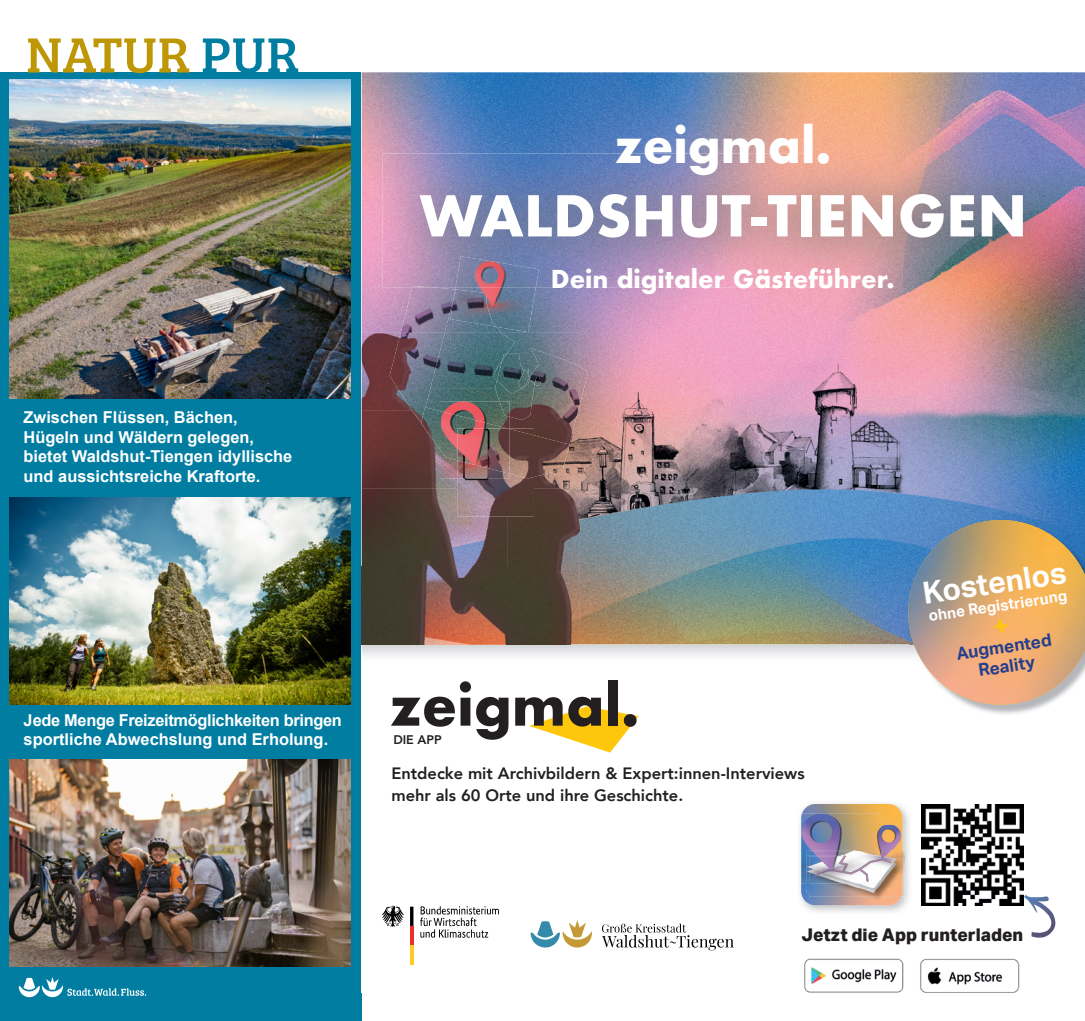
<style>
.page{position:relative;width:1085px;height:1021px;background:#fff}
.page>*{position:absolute;margin:0;border:0;box-sizing:border-box;transform-origin:0 0}
.t1{font:700 54.6px "Futura";color:#fff}
.t2{font:700 54.6px "Futura";color:#231f20}
.t3{font:51.15px "Bree Serif";color:#bd9705}
.t4{font:700 47.4px "Futura";color:#fff}
.t5{font:700 30.3px "Aktiv Grotesk";color:#fff}
.t6{font:700 24px "Futura";color:#fff}
.t7{font:800 17.55px "Aktiv Grotesk";color:#231f20}
.t8{font:700 17.4px/19.6px "Aktiv Grotesk";color:#253f8e;text-align:center}
.t9{font:700 16.35px "Arial";color:#fff}
.t10{font:800 16.35px/22.2px "Avenir";color:#231f20}
.t11{font:700 16.35px/19.6px "Arial";letter-spacing:-.02em;color:#fff}
.t12{font:700 15.3px "Aktiv Grotesk";color:#fff}
.t13{font:800 12.45px "Avenir";color:#231f20}
.s1{color:#007da1}
</style>
<div class="page">
<div style="left:0;top:73px;width:361px;height:947px;background:#007da1"></div>
<svg style="left:19px;top:977px;width:127px;height:20px"></svg>
<img style="left:9px;top:497px;width:341px;height:207px">
<img style="left:9px;top:759px;width:341px;height:207px">
<img style="left:9px;top:79px;width:342px;height:320px">
<img style="left:921px;top:804px;width:102px;height:101px">
<img style="left:800px;top:803px;width:109px;height:109px">
<img style="left:801px;top:804px;width:101px;height:101px">
<img style="left:801px;top:813px;width:79px;height:70px">
<img style="left:902px;top:824px;width:3px;height:50px">
<img style="left:853px;top:824px;width:49px;height:26px">
<img style="left:806px;top:850px;width:98px;height:51px">
<img style="left:804px;top:958px;width:100px;height:35px">
<img style="left:920px;top:958px;width:98px;height:35px">
<svg style="left:1024px;top:895px;width:31px;height:42px"></svg>
<svg style="left:529px;top:706px;width:109px;height:46px"></svg>
<svg style="left:420px;top:906px;width:79px;height:31px"></svg>
<svg style="left:381px;top:905px;width:23px;height:21px"></svg>
<svg style="left:410px;top:906px;width:3px;height:19px"></svg>
<hr style="left:410px;top:925px;width:3px;height:20px;background:#ee2d2d">
<hr style="left:410px;top:945px;width:3px;height:19px;background:#feca26">
<svg style="left:530px;top:920px;width:62px;height:27px"></svg>
<svg style="left:602px;top:923px;width:131px;height:27px"></svg>
<img style="left:361px;top:72px;width:723px;height:572px">
<img style="left:400px;top:287px;width:135px;height:46px">
<img style="left:444px;top:297px;width:144px;height:107px">
<img style="left:450px;top:289px;width:45px;height:38px">
<svg style="left:454px;top:289px;width:2px;height:8px"></svg>
<img style="left:965px;top:704px;width:83px;height:10px">
<img style="left:361px;top:644px;width:219px;height:1px">
<img style="left:361px;top:333px;width:28px;height:77px">
<img style="left:507px;top:444px;width:73px;height:200px">
<img style="left:361px;top:410px;width:96px;height:78px">
<img style="left:361px;top:488px;width:146px;height:156px">
<img style="left:444px;top:333px;width:136px;height:55px">
<img style="left:444px;top:388px;width:136px;height:56px">
<img style="left:389px;top:333px;width:55px;height:90px">
<img style="left:421px;top:407px;width:148px;height:70px">
<img style="left:495px;top:354px;width:39px;height:66px">
<svg style="left:527px;top:369px;width:14px;height:16px"></svg>
<img style="left:457px;top:478px;width:77px;height:38px">
<img style="left:509px;top:428px;width:25px;height:1px">
<img style="left:509px;top:429px;width:25px;height:49px">
<img style="left:441px;top:460px;width:16px;height:18px">
<img style="left:441px;top:401px;width:68px;height:27px">
<img style="left:441px;top:411px;width:66px;height:49px">
<img style="left:499px;top:401px;width:10px;height:16px">
<img style="left:457px;top:474px;width:52px;height:4px">
<img style="left:457px;top:428px;width:52px;height:46px">
<img style="left:382px;top:153px;width:691px;height:134px">
<img style="left:455px;top:256px;width:83px;height:31px">
<svg style="left:412px;top:286px;width:18px;height:1px"></svg>
<svg style="left:908px;top:520px;width:176px;height:184px;background:#cba984"></svg>
<p class="t3" style="left:26px;top:17px;width:275px">NATUR <span class="s1">PUR</span></p>
<p class="t9" style="left:24px;top:406px;width:216px">Zwischen Flüssen, Bächen,</p>
<p class="t9" style="left:24px;top:426px;width:232px">Hügeln und Wäldern gelegen,</p>
<p class="t9" style="left:24px;top:446px;width:270px">bietet Waldshut-Tiengen idyllische</p>
<p class="t9" style="left:24px;top:465px;width:238px">und aussichtsreiche Kraftorte.</p>
<p class="t11" style="left:24px;top:710px;width:320px">Jede Menge Freizeitmöglichkeiten bringen sportliche Abwechslung und Erholung.</p>
<p class="t4" style="left:615px;top:111px;width:218px">zeigmal.</p>
<p class="t1" style="left:419px;top:176px;width:609px">WALDSHUT-TIENGEN</p>
<p class="t6" style="left:550px;top:261px;width:345px">Dein digitaler Gästeführer.</p>
<p class="t2" style="left:389px;top:665px;width:251px">zeigmal.</p>
<p class="t10" style="left:391px;top:762px;width:414px">Entdecke mit Archivbildern &amp; Expert:innen-Interviews mehr als 60 Orte und ihre Geschichte.</p>
<p class="t13" style="left:393px;top:730px;width:50px">DIE APP</p>
<p class="t5" style="left:920px;top:575px;width:146px;rotate:-8deg">Kostenlos</p>
<p class="t12" style="left:927px;top:606px;width:141px;rotate:-8deg">ohne Registrierung</p>
<p class="t8" style="left:954px;top:643px;width:98px;rotate:-8deg">Augmented<br>Reality</p>
<p class="t7" style="left:801px;top:924px;width:223px">Jetzt die App runterladen</p>
</div>
